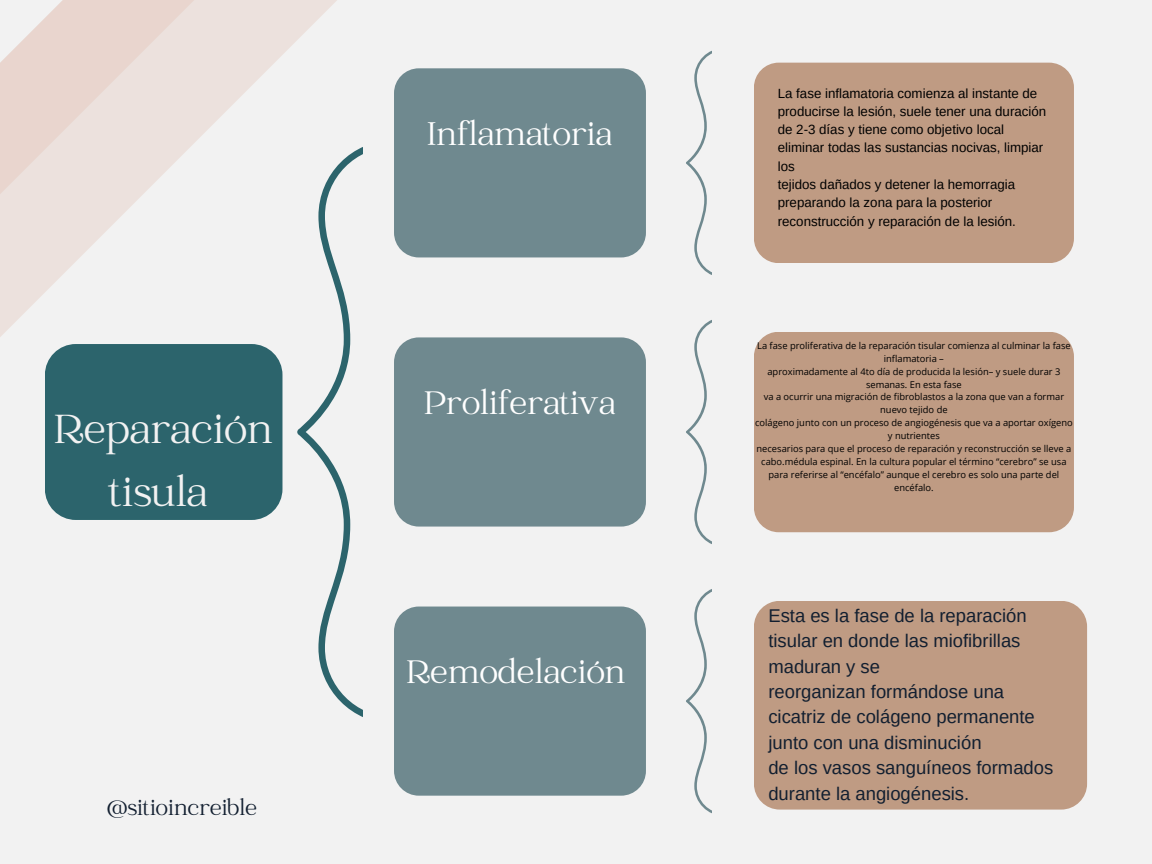
<style>
.page{position:relative;width:1152px;height:864px;background:#f2f2f2}
.page>*{position:absolute;margin:0;border:0;box-sizing:border-box;transform-origin:0 0}
.t1{font:45px/63px "Catchy Mager";color:#f2f2f2;text-align:center}
.t2{font:36px "Catchy Mager";color:#fff}
.t3{font:24px "Catchy Mager";color:#121f30}
.t4{font:18.45px/25.3px "Arimo";color:#121f30}
.t5{font:13.35px/18.3px "Arimo";color:#000}
.t6{font:9.3px/12.9px "Open Sans";color:#000;text-align:center}
</style>
<div class="page">
<svg style="left:297px;top:147px;width:65px;height:570px"></svg>
<div style="left:45px;top:344px;width:237px;height:176px;background:#2c646c;border-radius:31px"></div>
<div style="left:394px;top:607px;width:252px;height:189px;background:#6f898f;border-radius:25px"></div>
<svg style="left:686px;top:50px;width:26px;height:225px"></svg>
<svg style="left:686px;top:320px;width:26px;height:224px"></svg>
<svg style="left:686px;top:589px;width:26px;height:225px"></svg>
<div style="left:754px;top:601px;width:333px;height:209px;background:#bf9b83;border-radius:26px"></div>
<div style="left:394px;top:337px;width:252px;height:190px;background:#6f898f;border-radius:25px"></div>
<div style="left:394px;top:68px;width:252px;height:189px;background:#6f898f;border-radius:25px"></div>
<div style="left:754px;top:332px;width:320px;height:200px;background:#bf9b83;border-radius:25px"></div>
<div style="left:754px;top:63px;width:320px;height:200px;background:#bf9b83;border-radius:25px"></div>
<svg style="left:0;top:0;width:337px;height:337px"></svg>
<svg style="left:0;top:0;width:194px;height:203px;background:#ebddd8"></svg>
<p class="t1" style="left:54px;top:401px;width:220px">Reparación tisula</p>
<h2 class="t3" style="left:107px;top:796px;width:151px">@sitioincreible</h2>
<p class="t2" style="left:427px;top:116px;width:187px">Inflamatoria</p>
<p class="t2" style="left:424px;top:385px;width:193px">Proliferativa</p>
<h1 class="t2" style="left:406px;top:655px;width:221px">Remodelación</h1>
<h2 class="t5" style="left:778px;top:84px;width:270px">La fase inflamatoria comienza al instante de producirse la lesión, suele tener una duración de 2-3 días y tiene como objetivo local eliminar todas las sustancias nocivas, limpiar los<br>tejidos dañados y detener la hemorragia preparando la zona para la posterior reconstrucción y reparación de la lesión.</h2>
<h2 class="t6" style="left:757px;top:339px;width:315px">La fase proliferativa de la reparación tisular comienza al culminar la fase inflamatoria –</h2>
<p class="t6" style="left:767px;top:365px;width:295px">aproximadamente al 4to día de producida la lesión– y suele durar 3 semanas. En esta fase</p>
<p class="t6" style="left:764px;top:390px;width:302px">va a ocurrir una migración de fibroblastos a la zona que van a formar nuevo tejido de</p>
<p class="t6" style="left:755px;top:416px;width:319px">colágeno junto con un proceso de angiogénesis que va a aportar oxígeno y nutrientes</p>
<h5 class="t6" style="left:757px;top:442px;width:316px">necesarios para que el proceso de reparación y reconstrucción se lleve a cabo.médula espinal. En la cultura popular el término “cerebro” se usa para referirse al “encéfalo” aunque el cerebro es solo una parte del encéfalo.</h5>
<h3 class="t4" style="left:768px;top:603px;width:286px">Esta es la fase de la reparación tisular en donde las miofibrillas maduran y se<br>reorganizan formándose una cicatriz de colágeno permanente junto con una disminución<br>de los vasos sanguíneos formados durante la angiogénesis.</h3>
</div>
